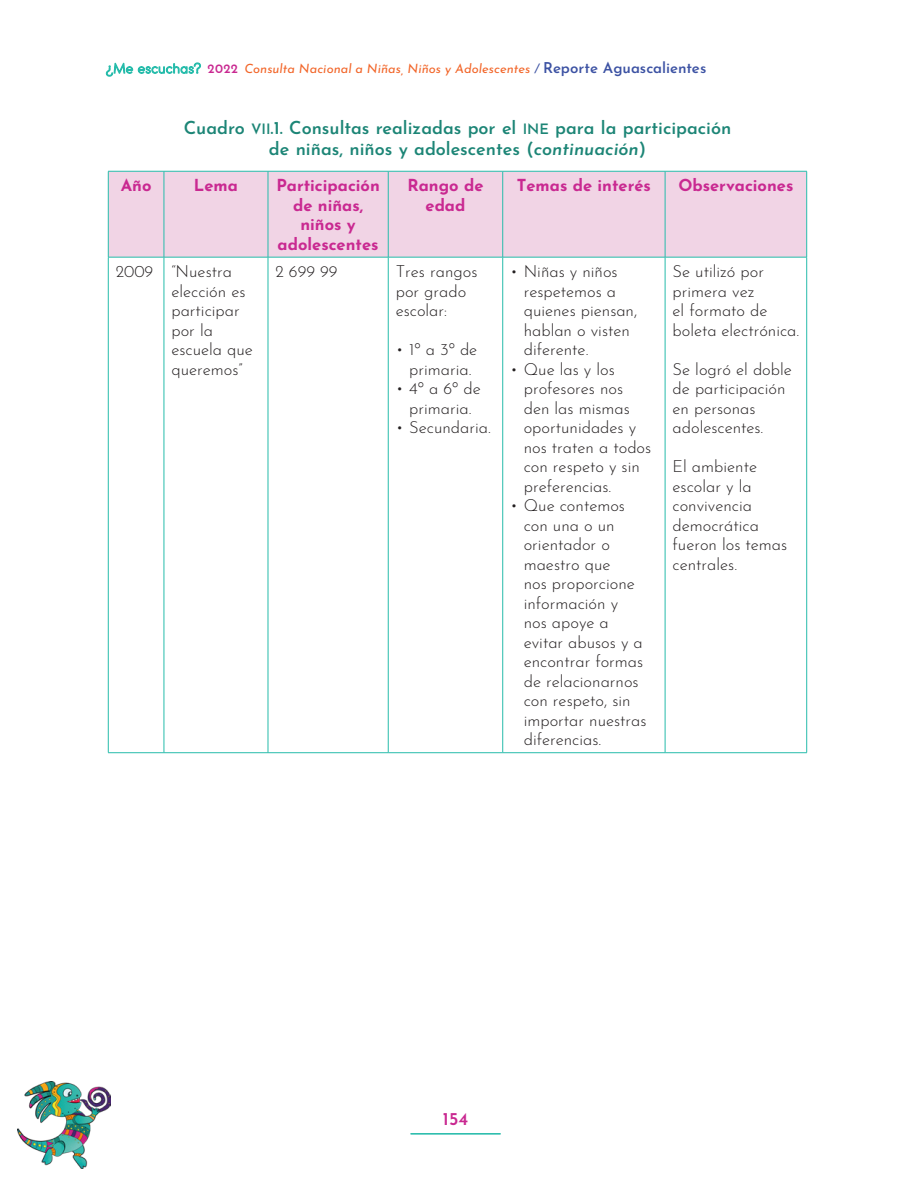
<style>
.page{position:relative;width:915px;height:1191px;background:#fff}
.page>*{position:absolute;margin:0;border:0;box-sizing:border-box;transform-origin:0 0}
.Cuadro_titulo{font:100 18px/21px "Josefin Sans";color:#1c8576;text-align:center}
.t1{font:100 18px "Josefin Sans";color:#c92991}
.Cuadro_texto{font:300 16.5px/19.5px "Josefin Sans";color:#231f20}
.Cuadro_cabeza{font:700 16.5px/19.5px "Josefin Sans";color:#c92991;text-align:center}
.t2{font:italic 12.75px "Josefin Sans";letter-spacing:.005em;color:#f2662a}
.s1{font-family:"COCOMAT";font-weight:300;font-style:normal;color:#27bcab}
.s2{font-weight:100;font-style:normal;color:#c92991}
.s3{color:#3c52a3}
.s4{font-weight:100;font-style:normal;font-size:15px;color:#3c52a3}
.s5{font-family:"Josefin Sans Thin SC800";font-weight:400;font-size:14.4px}
.s6{font-weight:600;font-style:italic}
</style>
<div class="page">
<hr style="left:410px;top:1133px;width:90px;height:1px;background:#27bcab">
<img style="left:18px;top:1081px;width:93px;height:87px">
<div style="left:109px;top:172px;width:697px;height:85px;background:#f1d4e5"></div>
<hr style="left:108px;top:171px;width:56px;height:1px;background:#27bcab">
<hr style="left:108px;top:171px;width:1px;height:86px;background:#27bcab">
<hr style="left:164px;top:171px;width:104px;height:1px;background:#27bcab">
<hr style="left:164px;top:171px;width:1px;height:86px;background:#27bcab">
<hr style="left:268px;top:171px;width:120px;height:1px;background:#27bcab">
<hr style="left:267px;top:171px;width:1px;height:86px;background:#27bcab">
<hr style="left:388px;top:171px;width:114px;height:1px;background:#27bcab">
<hr style="left:388px;top:171px;width:1px;height:86px;background:#27bcab">
<hr style="left:502px;top:171px;width:163px;height:1px;background:#27bcab">
<hr style="left:502px;top:171px;width:1px;height:86px;background:#27bcab">
<hr style="left:664px;top:171px;width:142px;height:1px;background:#27bcab">
<hr style="left:664px;top:171px;width:1px;height:86px;background:#27bcab">
<hr style="left:806px;top:171px;width:1px;height:86px;background:#27bcab">
<hr style="left:108px;top:257px;width:56px;height:1px;background:#27bcab">
<hr style="left:164px;top:257px;width:104px;height:1px;background:#27bcab">
<hr style="left:268px;top:257px;width:120px;height:1px;background:#27bcab">
<hr style="left:388px;top:257px;width:114px;height:1px;background:#27bcab">
<hr style="left:502px;top:257px;width:163px;height:1px;background:#27bcab">
<hr style="left:664px;top:257px;width:142px;height:1px;background:#27bcab">
<hr style="left:108px;top:257px;width:1px;height:495px;background:#27bcab">
<hr style="left:164px;top:257px;width:1px;height:495px;background:#27bcab">
<hr style="left:267px;top:257px;width:1px;height:495px;background:#27bcab">
<hr style="left:388px;top:257px;width:1px;height:495px;background:#27bcab">
<hr style="left:502px;top:257px;width:1px;height:495px;background:#27bcab">
<hr style="left:664px;top:257px;width:1px;height:495px;background:#27bcab">
<hr style="left:806px;top:257px;width:1px;height:495px;background:#27bcab">
<hr style="left:108px;top:752px;width:56px;height:1px;background:#27bcab">
<hr style="left:164px;top:752px;width:104px;height:1px;background:#27bcab">
<hr style="left:268px;top:752px;width:120px;height:1px;background:#27bcab">
<hr style="left:388px;top:752px;width:114px;height:1px;background:#27bcab">
<hr style="left:502px;top:752px;width:163px;height:1px;background:#27bcab">
<hr style="left:664px;top:752px;width:142px;height:1px;background:#27bcab">
<p class="t2" style="left:106px;top:58px;width:601px"><span class="s1">¿Me escuchas?</span> <span class="s2">2022</span> Consulta Nacional a Niñas, Niños y Adolescentes <span class="s3">/</span> <span class="s4">Reporte Aguascalientes</span></p>
<p class="Cuadro_titulo" style="left:184px;top:115px;width:549px">Cuadro <span class="s5">VII</span>.1. Consultas realizadas por el <span class="s5">INE</span> para la participación de niñas, niños y adolescentes (<span class="s6">continuación</span>)</p>
<p class="Cuadro_cabeza" style="left:121px;top:174px;width:32px">Año</p>
<p class="Cuadro_cabeza" style="left:194px;top:174px;width:46px">Lema</p>
<p class="Cuadro_cabeza" style="left:276px;top:174px;width:105px">Participación de niñas, niños y adolescentes</p>
<p class="Cuadro_cabeza" style="left:407px;top:174px;width:77px">Rango de edad</p>
<p class="Cuadro_cabeza" style="left:516px;top:174px;width:136px">Temas de interés</p>
<p class="Cuadro_cabeza" style="left:678px;top:174px;width:116px">Observaciones</p>
<p class="Cuadro_texto" style="left:116px;top:260px;width:39px">2009</p>
<p class="Cuadro_texto" style="left:171px;top:260px;width:83px">“Nuestra elección es participar por la escuela que queremos”</p>
<p class="Cuadro_texto" style="left:275px;top:260px;width:64px">2 699 99</p>
<p class="Cuadro_texto" style="left:395px;top:260px;width:83px">Tres rangos por grado escolar:</p>
<p class="Cuadro_texto" style="left:672px;top:260px;width:128px">Se utilizó por primera vez<br>el formato de boleta electrónica.</p>
<p class="Cuadro_texto" style="left:672px;top:357px;width:121px">Se logró el doble de participación en personas adolescentes.</p>
<p class="Cuadro_texto" style="left:672px;top:455px;width:116px">El ambiente escolar y la convivencia democrática fueron los temas centrales.</p>
<p class="Cuadro_texto" style="left:523px;top:260px;width:115px;text-indent:-14px">• Niñas y niños respetemos a quienes piensan, hablan o visten diferente.</p>
<p class="Cuadro_texto" style="left:523px;top:357px;width:129px;text-indent:-14px">• Que las y los profesores nos den las mismas oportunidades y nos traten a todos con respeto y sin preferencias.</p>
<p class="Cuadro_texto" style="left:523px;top:494px;width:124px;text-indent:-14px">• Que contemos con una o un orientador o maestro que<br>nos proporcione información y<br>nos apoye a evitar abusos y a encontrar formas de relacionarnos con respeto, sin importar nuestras diferencias.</p>
<p class="Cuadro_texto" style="left:395px;top:338px;width:83px;text-align:center">• 1º a 3º de primaria.</p>
<p class="Cuadro_texto" style="left:395px;top:377px;width:87px;text-align:center">• 4º a 6º de primaria.</p>
<p class="Cuadro_texto" style="left:395px;top:416px;width:96px">• Secundaria.</p>
<p class="t1" style="left:443px;top:1104px;width:27px">154</p>
</div>
